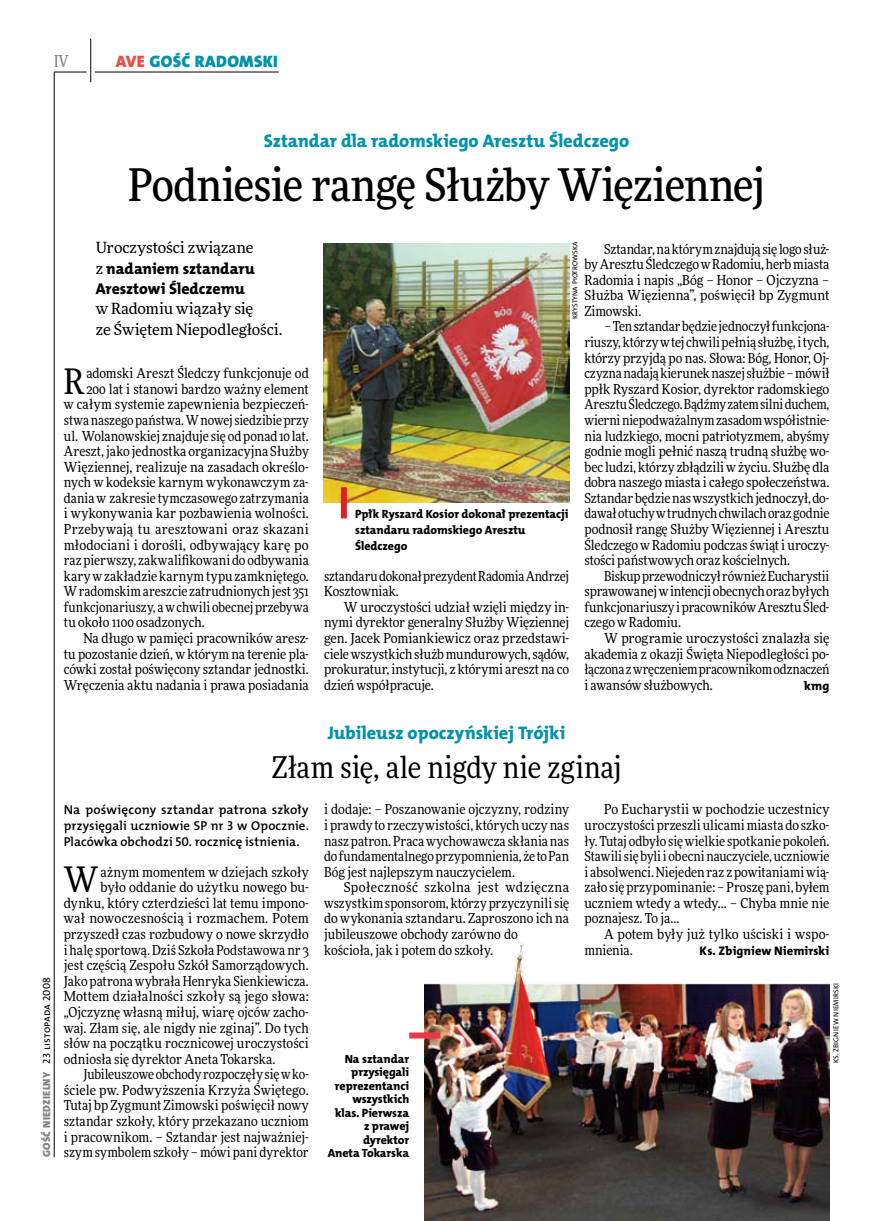
<style>
.page{position:relative;width:872px;height:1221px;background:#fff}
.page>*{position:absolute;margin:0;border:0;box-sizing:border-box;transform-origin:0 0}
.t1{font:500 45px "Freeday Narrow";letter-spacing:-.015em;color:#000}
.t2{font:35.25px "Freeday Narrow News";color:#000}
.t3{font:30px "Freeday Narrow News";color:#000}
.t4{font:18.3px "The Mix HP8 Ex Bld";color:#0093aa}
.t5{font:16.65px "The Mix HP9 Blk";letter-spacing:.02em;color:#0093aa}
.t6{font:500 16.5px "Freeday Narrow";color:#858486;scale:.9 1}
.t7{font:15.75px/20.4px "The Mix HP8 Ex Bld";color:#000}
.t8{font:15.45px/20.4px "Freeday News";letter-spacing:-.005em;color:#000}
.t9{font:13.8px/15.6px "Freeday Narrow News";color:#000;text-align:justify}
.t10{font:12.9px/15.6px "The Mix HP6 Se Bld";letter-spacing:.005em;color:#000;text-align:justify}
.t11{font:12.45px "The Mix HP8 Ex Bld";letter-spacing:.025em;color:#000}
.t12{font:12px/13.5px "The Mix HP8 Ex Bld";letter-spacing:-.005em;color:#000}
.t13{font:10.5px "The Mix HP5 Plain";letter-spacing:.015em;color:#000}
.t14{font:7.2px "The Mix HP5 Plain";letter-spacing:.015em;color:#000}
.s1{color:#e55144}
.s2{font-family:"Freeday News";font-size:15.45px}
.s3{font-family:"The Mix HP9 Blk";color:#858486}
</style>
<div class="page">
<hr style="left:54px;top:72px;width:1px;height:1085px;background:#000">
<hr style="left:90px;top:39px;width:1px;height:43px;background:#000">
<hr style="left:54px;top:72px;width:33px;height:1px;background:#000">
<hr style="left:95px;top:72px;width:184px;height:1px;background:#000">
<img style="left:425px;top:943px;width:404px;height:277px">
<img style="left:324px;top:243px;width:245px;height:260px">
<div style="left:341px;top:487px;width:6px;height:31px;background:#df1f2a"></div>
<div style="left:409px;top:1032px;width:31px;height:6px;background:#eb3848"></div>
<p class="t6" style="left:54px;top:50px;width:17px">IV</p>
<p class="t5" style="left:116px;top:50px;width:164px"><span class="s1">AVE</span> GOŚĆ RADOMSKI</p>
<h3 class="t4" style="left:264px;top:129px;width:367px">Sztandar dla radomskiego Aresztu Śledczego</h3>
<h1 class="t1" style="left:128px;top:157px;width:638px">Podniesie rangę Służby Więziennej</h1>
<p class="t8" style="left:96px;top:237px;width:159px">Uroczystości związane</p>
<p class="t7" style="left:96px;top:258px;width:160px"><span class="s2">z</span> nadaniem sztandaru<br>Aresztowi Śledczemu</p>
<p class="t8" style="left:96px;top:298px;width:188px">w Radomiu wiązały się<br>ze Świętem Niepodległości.</p>
<h2 class="t2" style="left:64px;top:359px;width:22px">R</h2>
<p class="t9" style="left:86px;top:365px;width:224px">adomski Areszt Śledczy funkcjonuje od</p>
<p class="t9" style="left:86px;top:381px;width:224px">200 lat i stanowi bardzo ważny element</p>
<p class="t9" style="left:64px;top:396px;width:246px">w całym systemie zapewnienia bezpieczeń-</p>
<p class="t9" style="left:64px;top:412px;width:246px">stwa naszego państwa. Wnowej siedzibie przy</p>
<p class="t9" style="left:64px;top:427px;width:246px">ul. Wolanowskiej znajduje się od ponad 10 lat.</p>
<p class="t9" style="left:64px;top:443px;width:246px">Areszt, jako jednostka organizacyjna Służby</p>
<p class="t9" style="left:64px;top:459px;width:246px">Więziennej, realizuje na zasadach określo-</p>
<p class="t9" style="left:64px;top:474px;width:246px">nych w kodeksie karnym wykonawczym za-</p>
<p class="t9" style="left:64px;top:490px;width:246px">dania w zakresie tymczasowego zatrzymania</p>
<p class="t9" style="left:64px;top:505px;width:246px">i wykonywania kar pozbawienia wolności.</p>
<p class="t9" style="left:64px;top:521px;width:246px">Przebywają tu aresztowani oraz skazani</p>
<p class="t9" style="left:64px;top:536px;width:246px">młodociani i dorośli, odbywający karę po</p>
<p class="t9" style="left:64px;top:552px;width:246px">raz pierwszy, zakwalifikowani do odbywania</p>
<p class="t9" style="left:64px;top:568px;width:246px">kary w zakładzie karnym typu zamkniętego.</p>
<p class="t9" style="left:64px;top:583px;width:246px">Wradomskim areszcie zatrudnionych jest 351</p>
<p class="t9" style="left:64px;top:599px;width:246px">funkcjonariuszy, awchwili obecnej przebywa</p>
<p class="t9" style="left:64px;top:614px;width:143px">tu około 1100 osadzonych.</p>
<p class="t9" style="left:83px;top:630px;width:227px">Na długo w pamięci pracowników aresz-</p>
<p class="t9" style="left:64px;top:645px;width:246px">tu pozostanie dzień, w którym na terenie pla-</p>
<p class="t9" style="left:64px;top:661px;width:246px">cówki został poświęcony sztandar jednostki.</p>
<p class="t9" style="left:64px;top:677px;width:246px">Wręczenia aktu nadania i prawa posiadania</p>
<p class="t14" style="left:570px;top:319px;width:79px;rotate:-90deg">Krystyna Piotrowska</p>
<p class="t9" style="left:584px;top:241px;width:246px;text-indent:20px">Sztandar, na którym znajdują się logo służ&shy;by Aresztu Śledczego wRadomiu, herb miasta Radomia i napis „Bóg – Honor – Ojczyzna – Służba Więzienna”, poświęcił bp Zygmunt Zimowski.</p>
<p class="t9" style="left:584px;top:318px;width:246px;text-indent:20px">– Ten sztandar będzie jednoczył funkcjona&shy;riuszy, którzy wtej chwili pełnią służbę, itych, którzy przyjdą po nas. Słowa: Bóg, Honor, Oj&shy;czyzna nadają kierunek naszej służbie – mówił ppłk Ryszard Kosior, dyrektor radomskiego Aresztu Śledczego. Bądźmy zatem silni duchem, wierni niepodważalnym zasadom współistnie&shy;nia ludzkiego, mocni patriotyzmem, abyśmy godnie mogli pełnić naszą trudną służbę wo&shy;bec ludzi, którzy zbłądzili w życiu. Służbę dla dobra naszego miasta i całego społeczeństwa.<br>Sztandar będzie nas wszystkich jednoczył, do&shy;dawał otuchy wtrudnych chwilach oraz godnie podnosił rangę Służby Więziennej i Aresztu Śledczego w Radomiu podczas świąt i uroczy&shy;stości państwowych oraz kościelnych.</p>
<p class="t9" style="left:584px;top:568px;width:246px;text-indent:20px">Biskup przewodniczył również Eucharystii sprawowanej wintencji obecnych oraz byłych funkcjonariuszy ipracowników Aresztu Śled&shy;czego w Radomiu.</p>
<p class="t9" style="left:584px;top:630px;width:246px;text-indent:20px">W programie uroczystości znalazła się akademia z okazji Święta Niepodległości po&shy;łączona zwręczeniem pracownikom odznaczeń i awansów służbowych.</p>
<p class="t12" style="left:355px;top:506px;width:215px;line-height:15.6px">Ppłk Ryszard Kosior dokonał prezentacji sztandaru radomskiego Aresztu<br>Śledczego</p>
<p class="t9" style="left:324px;top:568px;width:246px">sztandaru dokonał prezydent Radomia Andrzej<br>Kosztowniak.</p>
<p class="t9" style="left:324px;top:599px;width:246px;text-indent:20px">W uroczystości udział wzięli między in&shy;nymi dyrektor generalny Służby Więziennej gen. Jacek Pomiankiewicz oraz przedstawi&shy;ciele wszystkich służb mundurowych, sądów, prokuratur, instytucji, z którymi areszt na co dzień współpracuje.</p>
<p class="t11" style="left:804px;top:677px;width:27px">kmg</p>
<p class="t13" style="left:40px;top:1156px;width:181px;rotate:-90deg"><span class="s3">GOŚĆ NIEDZIELNY</span> 23 listopada 2008</p>
<h3 class="t4" style="left:328px;top:720px;width:239px">Jubileusz opoczyńskiej Trójki</h3>
<h3 class="t3" style="left:272px;top:748px;width:351px">Złam się, ale nigdy nie zginaj</h3>
<p class="t10" style="left:64px;top:802px;width:246px">Na poświęcony sztandar patrona szkoły przysięgali uczniowie SP nr 3 w Opocznie.<br>Placówka obchodzi 50. rocznicę istnienia.</p>
<h2 class="t2" style="left:64px;top:858px;width:36px">W</h2>
<p class="t9" style="left:101px;top:863px;width:210px">ażnym momentem w dziejach szkoły</p>
<p class="t9" style="left:101px;top:879px;width:210px">było oddanie do użytku nowego bu-</p>
<p class="t9" style="left:64px;top:895px;width:246px">dynku, który czterdzieści lat temu impono-</p>
<p class="t9" style="left:64px;top:910px;width:246px">wał nowoczesnością i rozmachem. Potem</p>
<p class="t9" style="left:64px;top:926px;width:246px">przyszedł czas rozbudowy o nowe skrzydło</p>
<p class="t9" style="left:64px;top:941px;width:246px">i halę sportową. Dziś Szkoła Podstawowa nr 3</p>
<p class="t9" style="left:64px;top:957px;width:246px">jest częścią Zespołu Szkół Samorządowych.</p>
<p class="t9" style="left:64px;top:972px;width:246px">Jako patrona wybrała Henryka Sienkiewicza.</p>
<p class="t9" style="left:64px;top:988px;width:246px">Mottem działalności szkoły są jego słowa:</p>
<p class="t9" style="left:64px;top:1004px;width:246px">„Ojczyznę własną miłuj, wiarę ojców zacho-</p>
<p class="t9" style="left:64px;top:1019px;width:246px">waj. Złam się, ale nigdy nie zginaj”. Do tych</p>
<p class="t9" style="left:64px;top:1035px;width:246px">słów na początku rocznicowej uroczystości</p>
<p class="t9" style="left:64px;top:1050px;width:213px">odniosła się dyrektor Aneta Tokarska.</p>
<p class="t9" style="left:83px;top:1066px;width:227px">Jubileuszowe obchody rozpoczęły się wko-</p>
<p class="t9" style="left:64px;top:1081px;width:246px">ściele pw. Podwyższenia Krzyża Świętego.</p>
<p class="t9" style="left:64px;top:1097px;width:246px">Tutaj bp Zygmunt Zimowski poświęcił nowy</p>
<p class="t9" style="left:64px;top:1112px;width:246px">sztandar szkoły, który przekazano uczniom</p>
<p class="t9" style="left:64px;top:1128px;width:246px">i pracownikom. – Sztandar jest najważniej-</p>
<p class="t9" style="left:64px;top:1144px;width:246px">szym symbolem szkoły – mówi pani dyrektor</p>
<p class="t9" style="left:324px;top:801px;width:246px">i dodaje: – Poszanowanie ojczyzny, rodziny i prawdy to rzeczywistości, których uczy nas nasz patron. Praca wychowawcza skłania nas do fundamentalnego przypomnienia, że to Pan Bóg jest najlepszym nauczycielem.</p>
<p class="t9" style="left:324px;top:879px;width:246px;text-align:left;text-indent:20px">Społeczność szkolna jest wdzięczna wszystkim sponsorom, którzy przyczynili się do wykonania sztandaru. Zaproszono ich na jubileuszowe obchody zarówno do kościoła, jak i potem do szkoły.</p>
<p class="t12" style="left:328px;top:1051px;width:83px;text-align:right">Na sztandar przysięgali reprezentanci wszystkich klas. Pierwsza z prawej dyrektor<br>Aneta Tokarska</p>
<p class="t9" style="left:584px;top:801px;width:246px;text-indent:20px">Po Eucharystii w pochodzie uczestnicy uroczystości przeszli ulicami miasta do szko&shy;ły. Tutaj odbyło się wielkie spotkanie pokoleń.<br>Stawili się byli i obecni nauczyciele, uczniowie i absolwenci. Niejeden raz z powitaniami wią&shy;zało się przypominanie: – Proszę pani, byłem uczniem wtedy a wtedy… – Chyba mnie nie poznajesz. To ja...</p>
<p class="t9" style="left:584px;top:926px;width:246px;text-indent:20px">A potem były już tylko uściski i wspo&shy;mnienia.</p>
<p class="t11" style="left:699px;top:942px;width:131px">Ks. Zbigniew Niemirski</p>
<p class="t14" style="left:831px;top:1062px;width:81px;rotate:-90deg">Ks. Zbigniew N iemirski</p>
</div>
